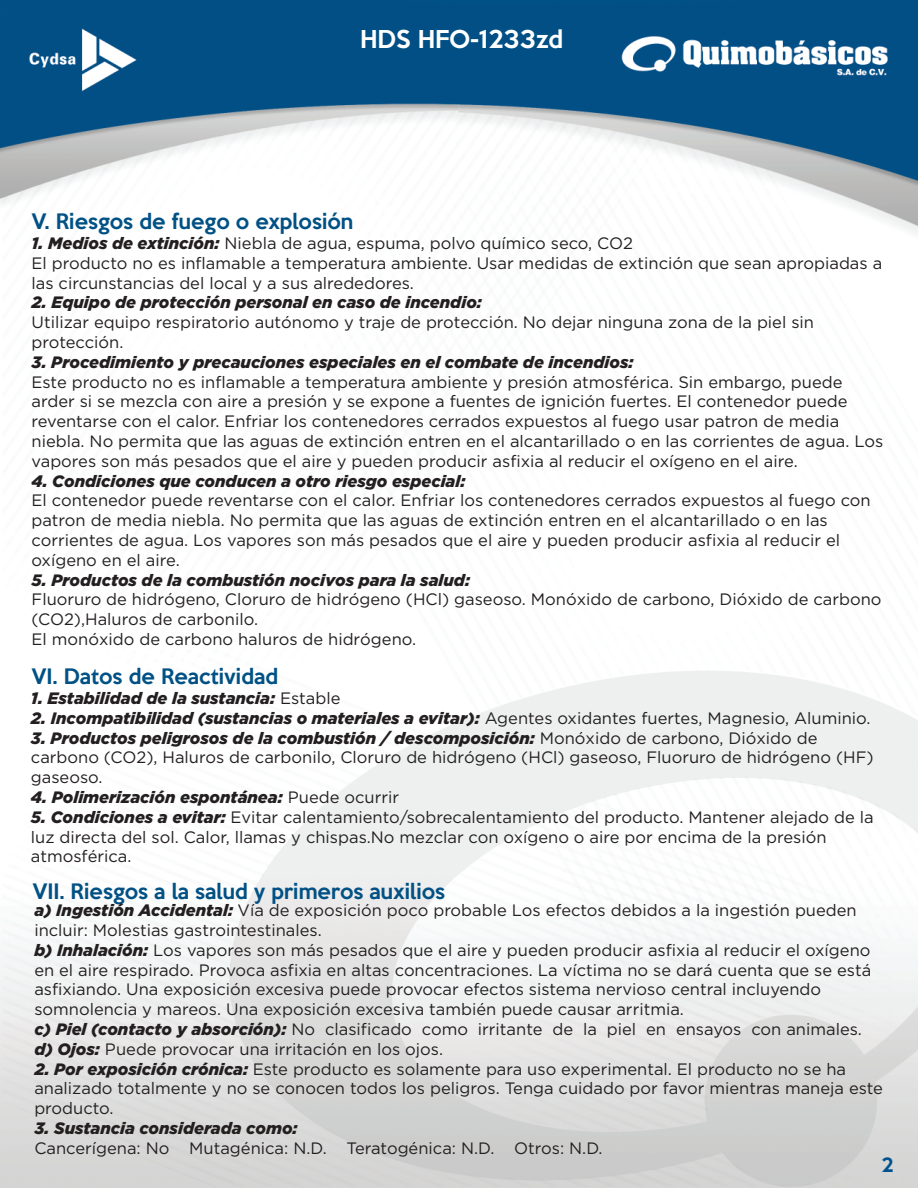
<style>
.page{position:relative;width:918px;height:1188px;background:#fff}
.page>*{position:absolute;margin:0;border:0;box-sizing:border-box;transform-origin:0 0}
.t1{font:500 22.5px "Keep Calm";color:#fff}
.t2{font:500 19.5px "Keep Calm";color:#015185}
.t3{font:500 18px "Keep Calm";color:#01538e}
.t4{font:16.5px/19.8px "Gotham";color:#231f20}
.t5{font:italic 900 16.5px "Gotham";color:#231f20}
.s1{font-weight:900;font-style:italic}
.s2{font-weight:400;font-style:normal}
</style>
<div class="page">
<img style="left:0;top:0;width:918px;height:1188px">
<h1 class="t1" style="left:360px;top:20px;width:205px">HDS HFO-1233zd</h1>
<p class="t2" style="left:32px;top:204px;width:323px">V. Riesgos de fuego o explosión</p>
<p class="t4" style="left:32px;top:233px;width:852px"><span class="s1">1. Medios de extinción:</span> Niebla de agua, espuma, polvo químico seco, CO2<br>El producto no es inflamable a temperatura ambiente. Usar medidas de extinción que sean apropiadas a las circunstancias del local y a sus alrededores.</p>
<p class="t5" style="left:32px;top:293px;width:452px">2. Equipo de protección personal en caso de incendio:</p>
<p class="t4" style="left:32px;top:312px;width:784px">Utilizar equipo respiratorio autónomo y traje de protección. No dejar ninguna zona de la piel sin protección.</p>
<p class="t5" style="left:32px;top:352px;width:604px">3. Procedimiento y precauciones especiales en el combate de incendios:</p>
<p class="t4" style="left:32px;top:372px;width:853px">Este producto no es inflamable a temperatura ambiente y presión atmosférica. Sin embargo, puede arder si se mezcla con aire a presión y se expone a fuentes de ignición fuertes. El contenedor puede reventarse con el calor. Enfriar los contenedores cerrados expuestos al fuego usar patron de media niebla. No permita que las aguas de extinción entren en el alcantarillado o en las corrientes de agua. Los vapores son más pesados que el aire y pueden producir asfixia al reducir el oxígeno en el aire.</p>
<p class="t5" style="left:32px;top:471px;width:436px">4. Condiciones que conducen a otro riesgo especial:</p>
<p class="t4" style="left:32px;top:490px;width:841px">El contenedor puede reventarse con el calor. Enfriar los contenedores cerrados expuestos al fuego con patron de media niebla. No permita que las aguas de extinción entren en el alcantarillado o en las corrientes de agua. Los vapores son más pesados que el aire y pueden producir asfixia al reducir el oxígeno en el aire.</p>
<p class="t5" style="left:32px;top:570px;width:440px">5. Productos de la combustión nocivos para la salud:</p>
<p class="t4" style="left:32px;top:589px;width:852px">Fluoruro de hidrógeno, Cloruro de hidrógeno (HCl) gaseoso. Monóxido de carbono, Dióxido de carbono (CO2),Haluros de carbonilo.<br>El monóxido de carbono haluros de hidrógeno.</p>
<p class="t2" style="left:32px;top:659px;width:248px">VI. Datos de Reactividad</p>
<p class="t5" style="left:31px;top:689px;width:311px">1. Estabilidad de la sustancia: <span class="s2">Estable</span></p>
<p class="t5" style="left:31px;top:708px;width:841px">2. Incompatibilidad (sustancias o materiales a evitar): <span class="s2">Agentes oxidantes fuertes, Magnesio, Aluminio.</span></p>
<p class="t4" style="left:31px;top:728px;width:844px"><span class="s1">3. Productos peligrosos de la combustión / descomposición:</span> Monóxido de carbono, Dióxido de carbono (CO2), Haluros de carbonilo, Cloruro de hidrógeno (HCl) gaseoso, Fluoruro de hidrógeno (HF) gaseoso.</p>
<p class="t5" style="left:31px;top:788px;width:370px">4. Polimerización espontánea: <span class="s2">Puede ocurrir</span></p>
<p class="t4" style="left:31px;top:807px;width:844px"><span class="s1">5. Condiciones a evitar:</span> Evitar calentamiento/sobrecalentamiento del producto. Mantener alejado de la luz directa del sol. Calor, llamas y chispas.No mezclar con oxígeno o aire por encima de la presión atmosférica.</p>
<p class="t2" style="left:32px;top:874px;width:414px">VII. Riesgos a la salud y primeros auxilios</p>
<p class="t4" style="left:34px;top:900px;width:838px"><span class="s1">a) Ingestión Accidental:</span> Vía de exposición poco probable Los efectos debidos a la ingestión pueden incluir: Molestias gastrointestinales.<br><span class="s1">b) Inhalación:</span> Los vapores son más pesados que el aire y pueden producir asfixia al reducir el oxígeno en el aire respirado. Provoca asfixia en altas concentraciones. La víctima no se dará cuenta que se está asfixiando. Una exposición excesiva puede provocar efectos sistema nervioso central incluyendo somnolencia y mareos. Una exposición excesiva también puede causar arritmia.<br><span class="s1">c) Piel (contacto y absorción):</span> No clasificado como irritante de la piel en ensayos con animales. <span class="s1">d) Ojos:</span> Puede provocar una irritación en los ojos.</p>
<p class="t4" style="left:34px;top:1059px;width:850px"><span class="s1">2. Por exposición crónica:</span> Este producto es solamente para uso experimental. El producto no se ha analizado totalmente y no se conocen todos los peligros. Tenga cuidado por favor mientras maneja este producto.</p>
<p class="t5" style="left:34px;top:1119px;width:265px">3. Sustancia considerada como:</p>
<p class="t4" style="left:34px;top:1138px;width:570px">Cancerígena: No Mutagénica: N.D. Teratogénica: N.D. Otros: N.D.</p>
<p class="t3" style="left:882px;top:1149px;width:14px">2</p>
</div>
